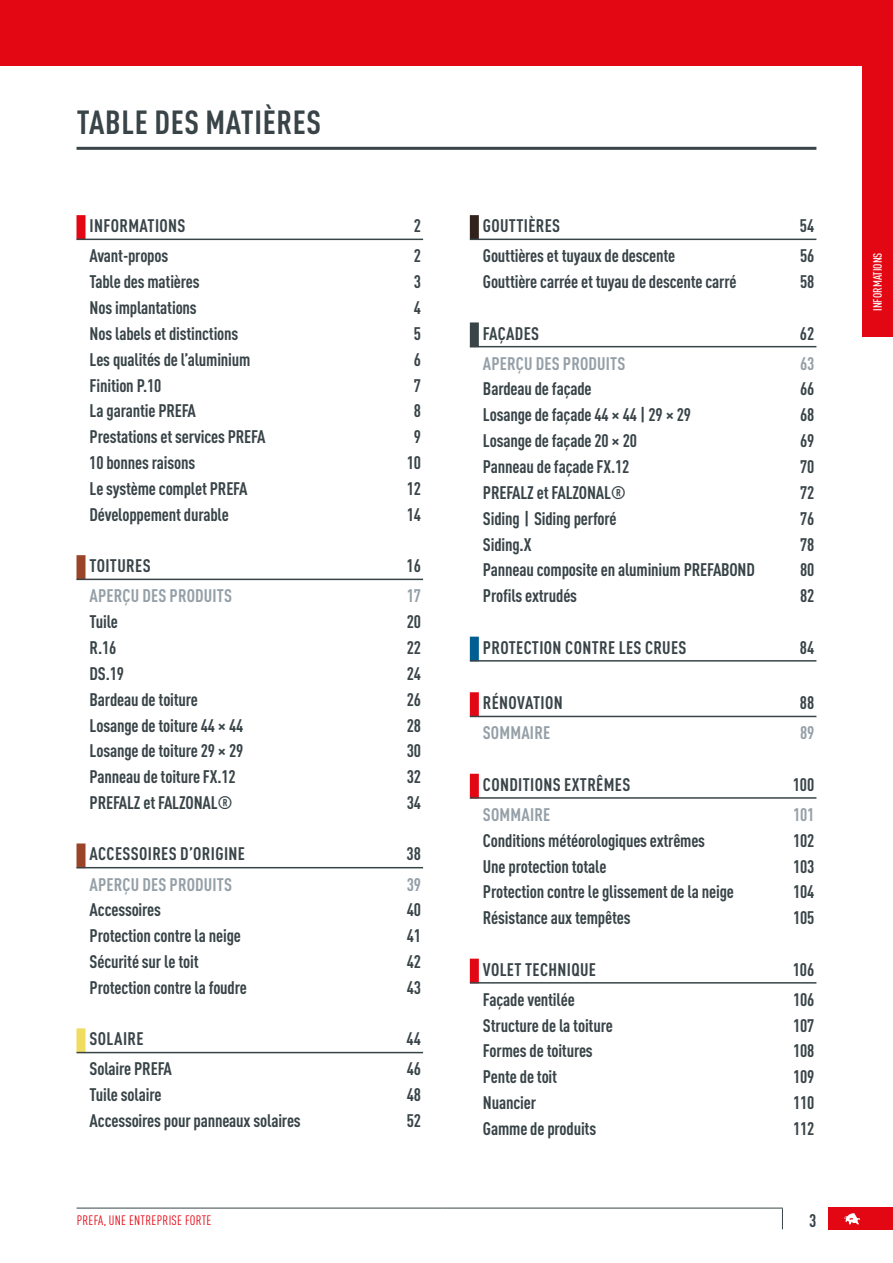
<style>
.page{position:relative;width:893px;height:1263px;background:#fff}
.page>*{position:absolute;margin:0;border:0;box-sizing:border-box;transform-origin:0 0}
.t1{font:700 condensed 33px "DIN Pro";letter-spacing:.02em;color:#394448}
.t2{font:700 condensed 18px "DIN Pro";letter-spacing:-.01em;color:#394448}
.t3{font:700 condensed 18px "DIN Pro";letter-spacing:.02em;color:#394448}
.t4{font:700 condensed 18px "DIN Pro";letter-spacing:.01em;color:#949fa7}
.t5{font:700 condensed 18px "DIN Pro";letter-spacing:.015em;color:#394448}
.t6{font:condensed 13.5px "DIN Pro";letter-spacing:.02em;color:#e30613}
.t7{font:500 condensed 12px "DIN Pro";color:#fff}
</style>
<div class="page">
<div style="left:0;top:0;width:893px;height:66px;background:#e30613"></div>
<div style="left:829px;top:1208px;width:64px;height:22px;background:#e30613"></div>
<svg style="left:844px;top:1213px;width:16px;height:11px"></svg>
<div style="left:862px;top:0;width:31px;height:336px;background:#e30613"></div>
<hr style="left:77px;top:1208px;width:365px;height:1px;background:#394448">
<hr style="left:442px;top:1208px;width:341px;height:1px;background:#394448">
<svg style="left:782px;top:1208px;width:1px;height:21px"></svg>
<hr style="left:77px;top:147px;width:739px;height:3px;background:#394448">
<div style="left:76px;top:215px;width:10px;height:25px;background:#e30613"></div>
<hr style="left:77px;top:239px;width:346px;height:1px;background:#394448">
<div style="left:76px;top:555px;width:10px;height:25px;background:#9a452a"></div>
<hr style="left:77px;top:579px;width:346px;height:1px;background:#394448">
<div style="left:76px;top:843px;width:10px;height:25px;background:#9a452a"></div>
<hr style="left:77px;top:867px;width:346px;height:1px;background:#394448">
<div style="left:76px;top:1028px;width:10px;height:25px;background:#f0dc5e"></div>
<hr style="left:77px;top:1052px;width:346px;height:1px;background:#394448">
<div style="left:470px;top:215px;width:9px;height:25px;background:#31221c"></div>
<hr style="left:470px;top:239px;width:346px;height:1px;background:#394448">
<div style="left:470px;top:322px;width:9px;height:25px;background:#394448"></div>
<hr style="left:470px;top:346px;width:346px;height:1px;background:#394448">
<div style="left:470px;top:637px;width:9px;height:24px;background:#005d8f"></div>
<hr style="left:470px;top:660px;width:346px;height:2px;background:#394448">
<div style="left:470px;top:692px;width:9px;height:25px;background:#e30613"></div>
<hr style="left:470px;top:716px;width:346px;height:1px;background:#394448">
<div style="left:470px;top:774px;width:9px;height:24px;background:#e30613"></div>
<hr style="left:470px;top:797px;width:346px;height:2px;background:#394448">
<div style="left:470px;top:959px;width:9px;height:24px;background:#e30613"></div>
<hr style="left:470px;top:982px;width:346px;height:1px;background:#394448">
<h1 class="t1" style="left:77px;top:97px;width:246px">TABLE DES MATIÈRES</h1>
<p class="t3" style="left:89px;top:212px;width:98px">INFORMATIONS</p>
<p class="t2" style="left:414px;top:212px;width:9px">2</p>
<p class="t2" style="left:89px;top:242px;width:80px">Avant-propos</p>
<p class="t2" style="left:414px;top:242px;width:9px">2</p>
<p class="t2" style="left:89px;top:268px;width:112px">Table des matières</p>
<p class="t2" style="left:414px;top:268px;width:9px">3</p>
<p class="t2" style="left:89px;top:294px;width:109px">Nos implantations</p>
<p class="t2" style="left:414px;top:294px;width:9px">4</p>
<p class="t2" style="left:89px;top:320px;width:150px">Nos labels et distinctions</p>
<p class="t2" style="left:414px;top:320px;width:9px">5</p>
<p class="t2" style="left:89px;top:346px;width:163px">Les qualités de l’aluminium</p>
<p class="t2" style="left:414px;top:346px;width:9px">6</p>
<p class="t2" style="left:89px;top:372px;width:73px">Finition P.10</p>
<p class="t2" style="left:414px;top:372px;width:9px">7</p>
<p class="t2" style="left:89px;top:397px;width:108px">La garantie PREFA</p>
<p class="t2" style="left:414px;top:397px;width:9px">8</p>
<p class="t2" style="left:89px;top:423px;width:178px">Prestations et services PREFA</p>
<p class="t2" style="left:414px;top:423px;width:9px">9</p>
<p class="t2" style="left:89px;top:449px;width:107px">10 bonnes raisons</p>
<p class="t2" style="left:407px;top:449px;width:16px">10</p>
<p class="t2" style="left:89px;top:475px;width:160px">Le système complet PREFA</p>
<p class="t2" style="left:407px;top:475px;width:16px">12</p>
<p class="t2" style="left:89px;top:501px;width:141px">Développement durable</p>
<p class="t2" style="left:407px;top:501px;width:16px">14</p>
<p class="t3" style="left:89px;top:552px;width:63px">TOITURES</p>
<p class="t2" style="left:407px;top:552px;width:16px">16</p>
<p class="t4" style="left:89px;top:582px;width:144px">APERÇU DES PRODUITS</p>
<p class="t4" style="left:407px;top:582px;width:16px">17</p>
<p class="t2" style="left:89px;top:608px;width:30px">Tuile</p>
<p class="t2" style="left:407px;top:608px;width:16px">20</p>
<p class="t2" style="left:89px;top:634px;width:28px">R.16</p>
<p class="t2" style="left:407px;top:634px;width:16px">22</p>
<p class="t2" style="left:89px;top:660px;width:36px">DS.19</p>
<p class="t2" style="left:407px;top:660px;width:16px">24</p>
<p class="t2" style="left:89px;top:686px;width:110px">Bardeau de toiture</p>
<p class="t2" style="left:407px;top:686px;width:16px">26</p>
<p class="t2" style="left:89px;top:711px;width:155px">Losange de toiture 44 × 44</p>
<p class="t2" style="left:407px;top:711px;width:16px">28</p>
<p class="t2" style="left:89px;top:737px;width:155px">Losange de toiture 29 × 29</p>
<p class="t2" style="left:407px;top:737px;width:16px">30</p>
<p class="t2" style="left:89px;top:763px;width:148px">Panneau de toiture FX.12</p>
<p class="t2" style="left:407px;top:763px;width:16px">32</p>
<p class="t2" style="left:89px;top:789px;width:145px">PREFALZ et FALZONAL®</p>
<p class="t2" style="left:407px;top:789px;width:16px">34</p>
<p class="t3" style="left:89px;top:840px;width:157px">ACCESSOIRES D’ORIGINE</p>
<p class="t2" style="left:407px;top:840px;width:16px">38</p>
<p class="t4" style="left:90px;top:870px;width:144px">APERÇU DES PRODUITS</p>
<p class="t4" style="left:407px;top:870px;width:16px">39</p>
<p class="t2" style="left:90px;top:896px;width:73px">Accessoires</p>
<p class="t2" style="left:407px;top:896px;width:16px">40</p>
<p class="t2" style="left:90px;top:922px;width:153px">Protection contre la neige</p>
<p class="t2" style="left:407px;top:922px;width:16px">41</p>
<p class="t2" style="left:90px;top:948px;width:111px">Sécurité sur le toit</p>
<p class="t2" style="left:407px;top:948px;width:16px">42</p>
<p class="t2" style="left:90px;top:974px;width:159px">Protection contre la foudre</p>
<p class="t2" style="left:407px;top:974px;width:16px">43</p>
<p class="t3" style="left:90px;top:1025px;width:56px">SOLAIRE</p>
<p class="t2" style="left:407px;top:1025px;width:16px">44</p>
<p class="t2" style="left:90px;top:1055px;width:84px">Solaire PREFA</p>
<p class="t2" style="left:407px;top:1055px;width:16px">46</p>
<p class="t2" style="left:90px;top:1081px;width:73px">Tuile solaire</p>
<p class="t2" style="left:407px;top:1081px;width:16px">48</p>
<p class="t2" style="left:90px;top:1107px;width:213px">Accessoires pour panneaux solaires</p>
<p class="t2" style="left:407px;top:1107px;width:16px">52</p>
<p class="t3" style="left:483px;top:212px;width:79px">GOUTTIÈRES</p>
<p class="t2" style="left:800px;top:212px;width:16px">54</p>
<p class="t2" style="left:483px;top:242px;width:194px">Gouttières et tuyaux de descente</p>
<p class="t2" style="left:800px;top:242px;width:16px">56</p>
<p class="t2" style="left:483px;top:268px;width:255px">Gouttière carrée et tuyau de descente carré</p>
<p class="t2" style="left:800px;top:268px;width:16px">58</p>
<p class="t5" style="left:483px;top:320px;width:58px">FAÇADES</p>
<p class="t2" style="left:800px;top:320px;width:16px">62</p>
<p class="t4" style="left:483px;top:350px;width:144px">APERÇU DES PRODUITS</p>
<p class="t4" style="left:800px;top:350px;width:16px">63</p>
<p class="t2" style="left:483px;top:375px;width:110px">Bardeau de façade</p>
<p class="t2" style="left:800px;top:375px;width:16px">66</p>
<p class="t2" style="left:483px;top:401px;width:210px">Losange de façade 44 × 44 | 29 × 29</p>
<p class="t2" style="left:800px;top:401px;width:16px">68</p>
<p class="t2" style="left:483px;top:427px;width:156px">Losange de façade 20 × 20</p>
<p class="t2" style="left:800px;top:427px;width:16px">69</p>
<p class="t2" style="left:483px;top:453px;width:148px">Panneau de façade FX.12</p>
<p class="t2" style="left:800px;top:453px;width:16px">70</p>
<p class="t2" style="left:483px;top:479px;width:145px">PREFALZ et FALZONAL®</p>
<p class="t2" style="left:800px;top:479px;width:16px">72</p>
<p class="t2" style="left:483px;top:505px;width:135px">Siding | Siding perforé</p>
<p class="t2" style="left:800px;top:505px;width:16px">76</p>
<p class="t2" style="left:483px;top:531px;width:50px">Siding.X</p>
<p class="t2" style="left:800px;top:531px;width:16px">78</p>
<p class="t2" style="left:483px;top:556px;width:274px">Panneau composite en aluminium PREFABOND</p>
<p class="t2" style="left:800px;top:556px;width:16px">80</p>
<p class="t2" style="left:483px;top:582px;width:96px">Profils extrudés</p>
<p class="t2" style="left:800px;top:582px;width:16px">82</p>
<p class="t3" style="left:483px;top:634px;width:205px">PROTECTION CONTRE LES CRUES</p>
<p class="t2" style="left:800px;top:634px;width:16px">84</p>
<p class="t3" style="left:483px;top:689px;width:81px">RÉNOVATION</p>
<p class="t2" style="left:800px;top:689px;width:16px">88</p>
<p class="t4" style="left:483px;top:719px;width:69px">SOMMAIRE</p>
<p class="t4" style="left:800px;top:719px;width:16px">89</p>
<p class="t3" style="left:483px;top:771px;width:149px">CONDITIONS EXTRÊMES</p>
<p class="t2" style="left:793px;top:771px;width:23px">100</p>
<p class="t4" style="left:483px;top:801px;width:69px">SOMMAIRE</p>
<p class="t4" style="left:793px;top:801px;width:23px">101</p>
<p class="t2" style="left:483px;top:827px;width:224px">Conditions météorologiques extrêmes</p>
<p class="t2" style="left:793px;top:827px;width:23px">102</p>
<p class="t2" style="left:483px;top:852px;width:125px">Une protection totale</p>
<p class="t2" style="left:793px;top:852px;width:23px">103</p>
<p class="t2" style="left:483px;top:878px;width:252px">Protection contre le glissement de la neige</p>
<p class="t2" style="left:793px;top:878px;width:23px">104</p>
<p class="t2" style="left:483px;top:904px;width:149px">Résistance aux tempêtes</p>
<p class="t2" style="left:793px;top:904px;width:23px">105</p>
<p class="t3" style="left:483px;top:956px;width:115px">VOLET TECHNIQUE</p>
<p class="t2" style="left:793px;top:956px;width:23px">106</p>
<p class="t2" style="left:483px;top:986px;width:93px">Façade ventilée</p>
<p class="t2" style="left:793px;top:986px;width:23px">106</p>
<p class="t2" style="left:483px;top:1011px;width:131px">Structure de la toiture</p>
<p class="t2" style="left:793px;top:1011px;width:23px">107</p>
<p class="t2" style="left:483px;top:1037px;width:111px">Formes de toitures</p>
<p class="t2" style="left:793px;top:1037px;width:23px">108</p>
<p class="t2" style="left:483px;top:1063px;width:76px">Pente de toit</p>
<p class="t2" style="left:793px;top:1063px;width:23px">109</p>
<p class="t2" style="left:483px;top:1089px;width:55px">Nuancier</p>
<p class="t2" style="left:793px;top:1089px;width:23px">110</p>
<p class="t2" style="left:483px;top:1115px;width:115px">Gamme de produits</p>
<p class="t2" style="left:793px;top:1115px;width:23px">112</p>
<p class="t6" style="left:77px;top:1211px;width:76px">PREFA, UNE ENTREPR</p>
<p class="t6" style="left:169px;top:1211px;width:43px">ISE FORTE</p>
<p class="t2" style="left:809px;top:1206px;width:9px">3</p>
<p class="t7" style="left:869px;top:311px;width:60px;rotate:-90deg">INFORMATIONS</p>
</div>
